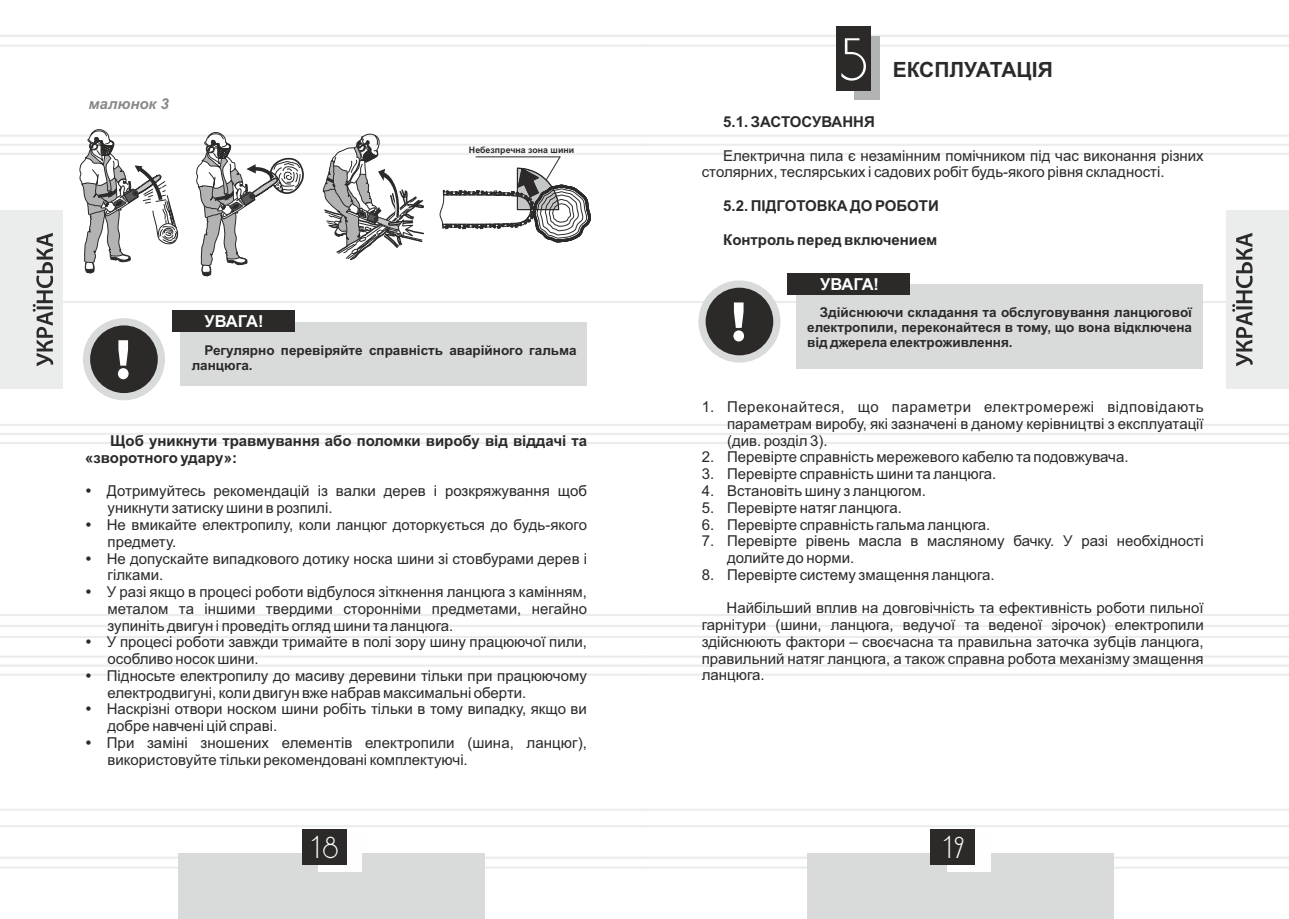
<style>
.page{position:relative;width:1289px;height:919px;background:#fff}
.page>*{position:absolute;margin:0;border:0;box-sizing:border-box;transform-origin:0 0}
.t1{font:52.2px "DS Standart Cyr";color:#fefefe}
.t2{font:26.25px "DS Standart Cyr";color:#fefefe}
.t3{font:700 21px "Arial";color:#2b2a29}
.t4{font:700 16.5px "Arial";letter-spacing:-.025em;color:#fefefe}
.t5{font:15px/16.8px "Arial";color:#2b2a29}
.t6{font:700 15px/16.8px "Arial";color:#2b2a29}
.t7{font:italic 700 15px "Arial";color:#898989}
.t8{font:700 13.5px/15.1px "Arial";color:#2b2a29}
.t9{font:700 8.85px "Arial";color:#2b2a29}
</style>
<div class="page">
<hr style="left:644px;top:424px;width:644px;height:2px;background:#ebecec">
<hr style="left:644px;top:442px;width:644px;height:2px;background:#ebecec">
<hr style="left:644px;top:614px;width:644px;height:2px;background:#ebecec">
<hr style="left:644px;top:635px;width:644px;height:3px;background:#ebecec">
<hr style="left:644px;top:655px;width:644px;height:2px;background:#ebecec">
<hr style="left:644px;top:673px;width:644px;height:2px;background:#ebecec">
<hr style="left:644px;top:856px;width:644px;height:2px;background:#ebecec">
<hr style="left:644px;top:866px;width:644px;height:2px;background:#ebecec">
<hr style="left:644px;top:808px;width:644px;height:2px;background:#ebecec">
<hr style="left:644px;top:825px;width:644px;height:2px;background:#ebecec">
<hr style="left:0;top:424px;width:644px;height:2px;background:#ebecec">
<hr style="left:0;top:433px;width:1288px;height:2px;background:#ebecec">
<hr style="left:0;top:442px;width:644px;height:2px;background:#ebecec">
<hr style="left:0;top:614px;width:644px;height:2px;background:#ebecec">
<hr style="left:0;top:625px;width:1288px;height:2px;background:#ebecec">
<hr style="left:0;top:635px;width:644px;height:3px;background:#ebecec">
<hr style="left:0;top:655px;width:644px;height:2px;background:#ebecec">
<hr style="left:0;top:664px;width:1288px;height:3px;background:#f0f1f1">
<hr style="left:0;top:673px;width:644px;height:2px;background:#ebecec">
<hr style="left:0;top:856px;width:644px;height:2px;background:#ebecec">
<hr style="left:0;top:866px;width:644px;height:2px;background:#ebecec">
<hr style="left:0;top:808px;width:644px;height:2px;background:#ebecec">
<hr style="left:0;top:825px;width:644px;height:2px;background:#ebecec">
<div style="left:178px;top:853px;width:307px;height:65px;background:#d9dada"></div>
<div style="left:318px;top:832px;width:44px;height:39px;background:#fefefe"></div>
<div style="left:301px;top:829px;width:45px;height:36px;background:#2b2a29"></div>
<div style="left:0;top:210px;width:62px;height:179px;background:#ebecec"></div>
<div style="left:807px;top:853px;width:306px;height:65px;background:#d9dada"></div>
<div style="left:946px;top:832px;width:44px;height:39px;background:#fefefe"></div>
<div style="left:930px;top:829px;width:45px;height:36px;background:#2b2a29"></div>
<div style="left:1226px;top:210px;width:62px;height:179px;background:#ebecec"></div>
<div style="left:83px;top:318px;width:82px;height:82px;border:14px solid #d9dada;border-radius:50%"></div>
<div style="left:90px;top:325px;width:68px;height:68px;background:#2b2a29;border-radius:50%"></div>
<div style="left:180px;top:322px;width:407px;height:63px;background:#d9dada"></div>
<svg style="left:0;top:26px;width:1288px;height:353px"></svg>
<div style="left:796px;top:284px;width:406px;height:84px;background:#d9dada"></div>
<div style="left:787px;top:273px;width:123px;height:21px;background:#2b2a29"></div>
<p class="t7" style="left:88px;top:98px;width:82px">малюнок 3</p>
<p class="t9" style="left:469px;top:147px;width:107px">Небезпречна зона шини</p>
<p class="t4" style="left:204px;top:315px;width:60px">УВАГА!</p>
<p class="t8" style="left:192px;top:344px;width:386px;text-indent:13px">Регулярно перевіряйте справність аварійного гальма ланцюга.</p>
<p class="t6" style="left:85px;top:434px;width:503px;text-indent:25px">Щоб уникнути травмування або поломки виробу від віддачі та «зворотного удару»:</p>
<p class="t5" style="left:107px;top:484px;width:482px">Дотримуйтесь рекомендацій із валки дерев і розкряжування щоб уникнути затиску шини в розпилі.<br>Не вмикайте електропилу, коли ланцюг доторкується до будь-якого предмету.<br>Не допускайте випадкового дотику носка шини зі стовбурами дерев і гілками.<br>У разі якщо в процесі роботи відбулося зіткнення ланцюга з камінням, металом та іншими твердими сторонніми предметами, негайно зупиніть двигун і проведіть огляд шини та ланцюга.<br>У процесі роботи завжди тримайте в полі зору шину працюючої пили, особливо носок шини.<br>Підносьте електропилу до масиву деревини тільки при працюючому електродвигуні, коли двигун вже набрав максимальні оберти.<br>Наскрізні отвори носком шини робіть тільки в тому випадку, якщо ви добре навчені цій справі.<br>При заміні зношених елементів електропили (шина, ланцюг), використовуйте тільки рекомендовані комплектуючі.</p>
<h1 class="t1" style="left:840px;top:38px;width:28px">5</h1>
<h3 class="t3" style="left:892px;top:62px;width:162px">ЕКСПЛУАТАЦІЯ</h3>
<p class="t6" style="left:723px;top:115px;width:153px">5.1. ЗАСТОСУВАННЯ</p>
<p class="t5" style="left:701px;top:148px;width:503px;text-indent:21px">Електрична пила є незамінним помічником під час виконання різних столярних, теслярських і садових робіт будь-якого рівня складності.</p>
<p class="t6" style="left:723px;top:199px;width:217px">5.2. ПІДГОТОВКА ДО РОБОТИ</p>
<p class="t6" style="left:723px;top:232px;width:216px">Контроль перед включением</p>
<p class="t4" style="left:820px;top:277px;width:60px">УВАГА!</p>
<p class="t8" style="left:807px;top:306px;width:386px;text-align:justify;text-indent:13px">Здійснюючи складання та обслуговування ланцюгової електропили, переконайтеся в тому, що вона відключена від джерела електроживлення.</p>
<p class="t5" style="left:727px;top:400px;width:478px;text-align:justify;text-indent:-25px">1. Переконайтеся, що параметри електромережі відповідають параметрам виробу, які зазначені в даному керівництві з експлуатації (див. розділ 3).</p>
<p class="t5" style="left:701px;top:450px;width:428px">2. Перевірте справність мережевого кабелю та подовжувача.</p>
<p class="t5" style="left:701px;top:467px;width:296px">3. Перевірте справність шини та ланцюга.</p>
<p class="t5" style="left:701px;top:483px;width:226px">4. Встановіть шину з ланцюгом.</p>
<p class="t5" style="left:701px;top:500px;width:201px">5. Перевірте натяг ланцюга.</p>
<p class="t5" style="left:701px;top:517px;width:290px">6. Перевірте справність гальма ланцюга.</p>
<p class="t5" style="left:727px;top:534px;width:478px;text-indent:-25px">7. Перевірте рівень масла в масляному бачку. У разі необхідності долийте до норми.</p>
<p class="t5" style="left:701px;top:567px;width:294px">8. Перевірте систему змащення ланцюга.</p>
<p class="t5" style="left:701px;top:601px;width:503px;text-align:justify;text-indent:25px">Найбільший вплив на довговічність та ефективність роботи пильної гарнітури (шини, ланцюга, ведучої та веденої зірочок) електропили здійснюють фактори – своєчасна та правильна заточка зубців ланцюга, правильний натяг ланцюга, а також справна робота механізму змащення ланцюга.</p>
<h2 class="t2" style="left:311px;top:836px;width:28px">18</h2>
<h2 class="t2" style="left:943px;top:836px;width:22px">19</h2>
</div>
